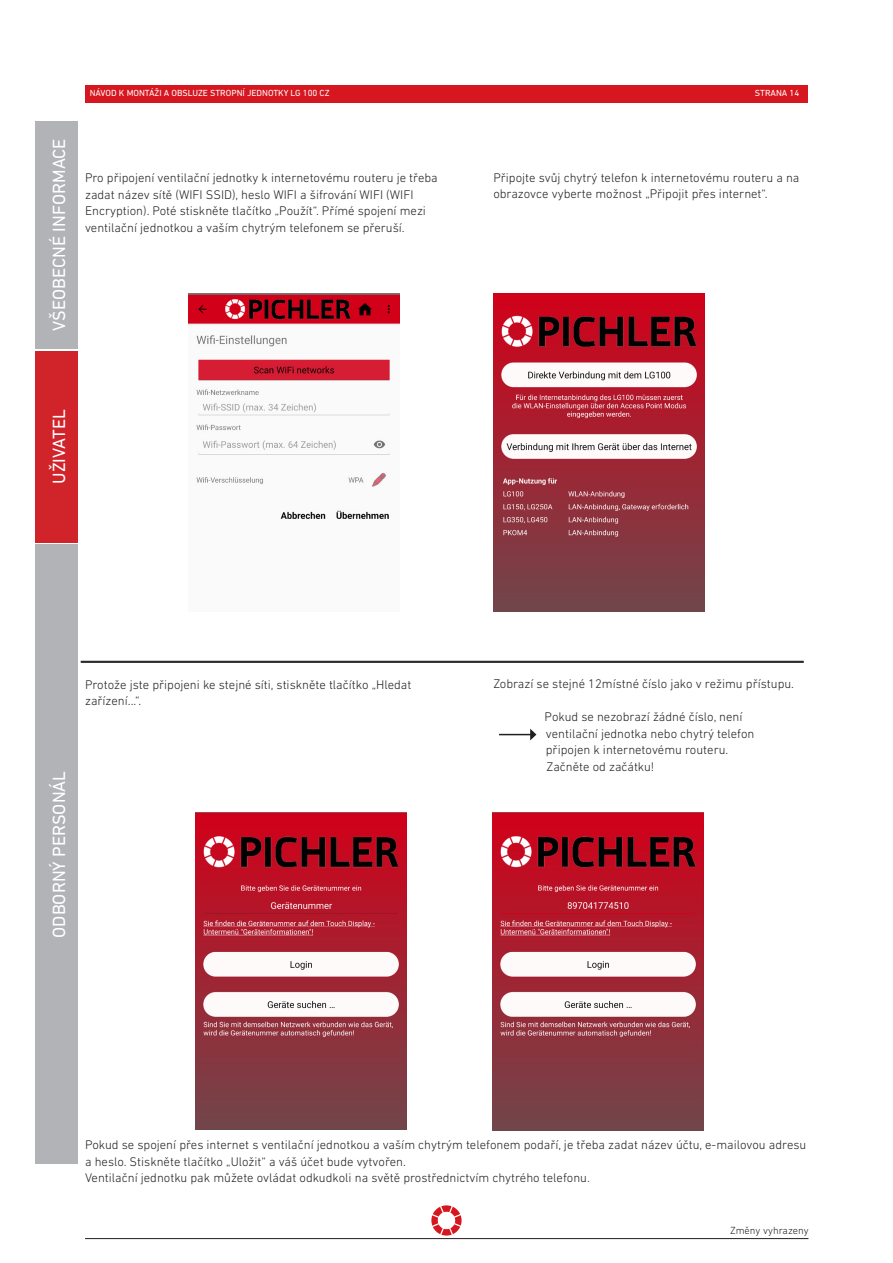
<style>
.page{position:relative;width:893px;height:1263px;background:#fff}
.page>*{position:absolute;margin:0;border:0;box-sizing:border-box;transform-origin:0 0}
.Seitenüberschrift{font:18px "DIN Next LT Pro";color:#fff}
.t1{font:300 12.75px/16.5px "DIN Next LT Pro";color:#231f20}
.t2{font:300 10.5px "DIN Next LT Pro";color:#231f20}
.t3{font:9px "DIN Next LT Pro";color:#fff}
</style>
<div class="page">
<svg style="left:431px;top:1205px;width:31px;height:30px"></svg>
<div style="left:85px;top:85px;width:723px;height:17px;background:#d7171f"></div>
<hr style="left:85px;top:1238px;width:723px;height:1px;background:#231f20">
<hr style="left:499px;top:734px;width:32px;height:1px;background:#231f20">
<svg style="left:530px;top:729px;width:6px;height:11px"></svg>
<img style="left:493px;top:294px;width:211px;height:318px">
<img style="left:188px;top:294px;width:211px;height:225px">
<img style="left:195px;top:812px;width:211px;height:318px">
<img style="left:492px;top:812px;width:212px;height:318px">
<hr style="left:81px;top:661px;width:723px;height:1px;background:#231f20">
<hr style="left:81px;top:662px;width:723px;height:1px;background:#231f20">
<div style="left:35px;top:351px;width:42px;height:191px;background:#d1232a"></div>
<div style="left:35px;top:121px;width:42px;height:227px;background:#b2b3b7"></div>
<div style="left:35px;top:544px;width:42px;height:620px;background:#b2b3b7"></div>
<p class="Seitenüberschrift" style="left:49px;top:331px;width:194px;rotate:-90deg">VŠEOBECNÉ INFORMACE</p>
<p class="t3" style="left:90px;top:88px;width:241px">NÁVOD K MONTÁŽI A OBSLUZE STROPNÍ JEDNOTKY LG 100 CZ</p>
<p class="t3" style="left:755px;top:88px;width:46px">STRANA 14</p>
<p class="t1" style="left:85px;top:169px;width:354px">Pro připojení ventilační jednotky k internetovému routeru je třeba zadat název sítě (WIFI SSID), heslo WIFI a šifrování WIFI (WIFI Encryption). Poté stiskněte tlačítko „Použít“. Přímé spojení mezi ventilační jednotkou a vaším chytrým telefonem se přeruší.</p>
<p class="t1" style="left:493px;top:169px;width:308px">Připojte svůj chytrý telefon k internetovému routeru a na obrazovce vyberte možnost „Připojit přes internet“.</p>
<p class="Seitenüberschrift" style="left:49px;top:484px;width:76px;rotate:-90deg">UŽIVATEL</p>
<p class="t1" style="left:85px;top:676px;width:328px">Protože jste připojeni ke stejné síti, stiskněte tlačítko „Hledat zařízení...“.</p>
<p class="Seitenüberschrift" style="left:49px;top:938px;width:168px;rotate:-90deg">ODBORNÝ PERSONÁL</p>
<p class="t1" style="left:493px;top:675px;width:302px">Zobrazí se stejné 12místné číslo jako v režimu přístupu.</p>
<p class="t1" style="left:545px;top:708px;width:211px">Pokud se nezobrazí žádné číslo, není ventilační jednotka nebo chytrý telefon připojen k internetovému routeru.<br>Začněte od začátku!</p>
<p class="t1" style="left:85px;top:1136px;width:723px">Pokud se spojení přes internet s ventilační jednotkou a vaším chytrým telefonem podaří, je třeba zadat název účtu, e-mailovou adresu a heslo. Stiskněte tlačítko „Uložit“ a váš účet bude vytvořen.</p>
<p class="t1" style="left:85px;top:1169px;width:506px">Ventilační jednotku pak můžete ovládat odkudkoli na světě prostřednictvím chytrého telefonu.</p>
<p class="t2" style="left:730px;top:1224px;width:80px">Změny vyhrazeny</p>
</div>
